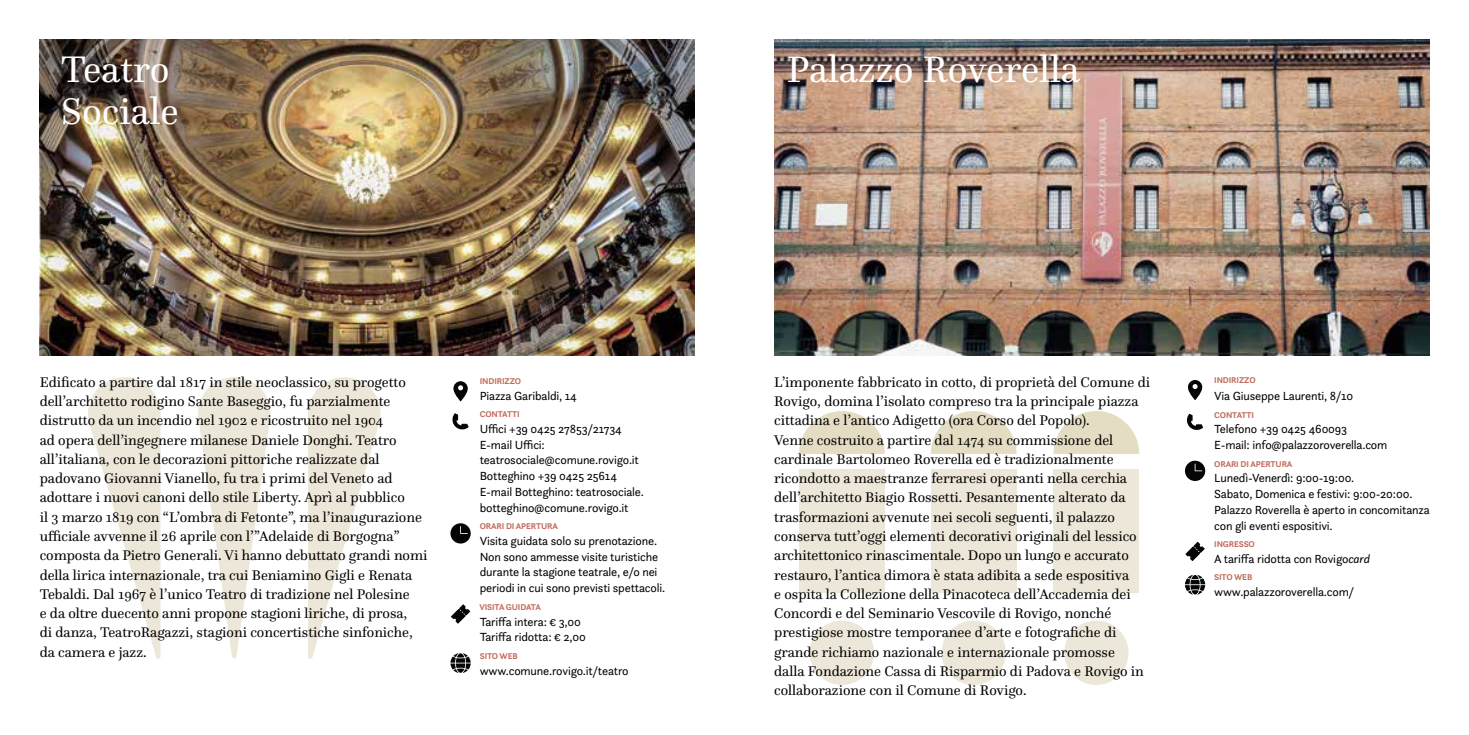
<style>
.page{position:relative;width:1469px;height:735px;background:#fff}
.page>*{position:absolute;margin:0;border:0;box-sizing:border-box;transform-origin:0 0}
.t1{font:38.5px/42px "Questa";color:#fff}
.t2{font:14.53px/19.2px "Questa";color:#000}
.t3{font:12.25px/15.8px "Questa Sans";letter-spacing:-.015em;color:#000}
.t4{font:700 8.75px "Questa Sans";letter-spacing:-.015em;color:#c26d5d}
.s1{font-style:italic}
</style>
<div class="page">
<img style="left:774px;top:40px;width:655px;height:315px">
<svg style="left:1187px;top:380px;width:15px;height:20px"></svg>
<svg style="left:1187px;top:413px;width:16px;height:17px"></svg>
<svg style="left:1185px;top:460px;width:20px;height:20px"></svg>
<svg style="left:1185px;top:541px;width:19px;height:20px"></svg>
<svg style="left:1185px;top:574px;width:20px;height:20px"></svg>
<img style="left:40px;top:40px;width:654px;height:315px">
<svg style="left:453px;top:381px;width:15px;height:20px"></svg>
<svg style="left:452px;top:413px;width:17px;height:16px"></svg>
<svg style="left:450px;top:523px;width:21px;height:20px"></svg>
<svg style="left:451px;top:604px;width:19px;height:19px"></svg>
<svg style="left:450px;top:653px;width:21px;height:19px"></svg>
<svg style="left:198px;top:377px;width:72px;height:281px"></svg>
<svg style="left:308px;top:377px;width:72px;height:282px"></svg>
<svg style="left:88px;top:377px;width:72px;height:282px"></svg>
<div style="left:799px;top:469px;width:85px;height:123px;background:#ece7d8"></div>
<div style="left:930px;top:469px;width:86px;height:123px;background:#ece7d8"></div>
<div style="left:1053px;top:469px;width:86px;height:123px;background:#ece7d8"></div>
<div style="left:809px;top:620px;width:65px;height:64px;background:#ece7d8;border-radius:50%"></div>
<div style="left:941px;top:620px;width:64px;height:64px;background:#ece7d8;border-radius:50%"></div>
<div style="left:1064px;top:620px;width:64px;height:64px;background:#ece7d8;border-radius:50%"></div>
<svg style="left:799px;top:411px;width:85px;height:42px"></svg>
<svg style="left:930px;top:411px;width:86px;height:42px"></svg>
<svg style="left:1053px;top:411px;width:86px;height:42px"></svg>
<h1 class="t1" style="left:61px;top:47px;width:120px">Teatro<br>Sociale</h1>
<h1 class="t1" style="left:787px;top:47px;width:294px">Palazzo Roverella</h1>
<p class="t2" style="left:40px;top:372px;width:389px">Edificato a partire dal 1817 in stile neoclassico, su progetto dell’architetto rodigino Sante Baseggio, fu parzialmente distrutto da un incendio nel 1902 e ricostruito nel 1904<br>ad opera dell’ingegnere milanese Daniele Donghi. Teatro all’italiana, con le decorazioni pittoriche realizzate dal padovano Giovanni Vianello, fu tra i primi del Veneto ad adottare i nuovi canoni dello stile Liberty. Aprì al pubblico<br>il 3 marzo 1819 con “L’ombra di Fetonte”, ma l’inaugurazione ufficiale avvenne il 26 aprile con l’”Adelaide di Borgogna” composta da Pietro Generali. Vi hanno debuttato grandi nomi della lirica internazionale, tra cui Beniamino Gigli e Renata Tebaldi. Dal 1967 è l’unico Teatro di tradizione nel Polesine<br>e da oltre duecento anni propone stagioni liriche, di prosa,<br>di danza, TeatroRagazzi, stagioni concertistiche sinfoniche, da camera e jazz.</p>
<p class="t2" style="left:774px;top:372px;width:377px">L’imponente fabbricato in cotto, di proprietà del Comune di Rovigo, domina l’isolato compreso tra la principale piazza cittadina e l’antico Adigetto (ora Corso del Popolo).<br>Venne costruito a partire dal 1474 su commissione del cardinale Bartolomeo Roverella ed è tradizionalmente ricondotto a maestranze ferraresi operanti nella cerchia dell’architetto Biagio Rossetti. Pesantemente alterato da trasformazioni avvenute nei secoli seguenti, il palazzo conserva tutt’oggi elementi decorativi originali del lessico architettonico rinascimentale. Dopo un lungo e accurato restauro, l’antica dimora è stata adibita a sede espositiva<br>e ospita la Collezione della Pinacoteca dell’Accademia dei Concordi e del Seminario Vescovile di Rovigo, nonché prestigiose mostre temporanee d’arte e fotografiche di grande richiamo nazionale e internazionale promosse<br>dalla Fondazione Cassa di Risparmio di Padova e Rovigo in collaborazione con il Comune di Rovigo.</p>
<p class="t4" style="left:480px;top:375px;width:43px">INDIRIZZO</p>
<p class="t3" style="left:480px;top:387px;width:99px">Piazza Garibaldi, 14</p>
<p class="t4" style="left:480px;top:408px;width:41px">CONTATTI</p>
<p class="t3" style="left:480px;top:420px;width:166px">Uffici +39 0425 27853/21734<br>E-mail Uffici: teatrosociale@comune.rovigo.it<br>Botteghino +39 0425 25614<br>E-mail Botteghino: teatrosociale. botteghino@comune.rovigo.it</p>
<p class="t4" style="left:480px;top:520px;width:80px">ORARI DI APERTURA</p>
<p class="t3" style="left:480px;top:532px;width:187px">Visita guidata solo su prenotazione.<br>Non sono ammesse visite turistiche durante la stagione teatrale, e/o nei periodi in cui sono previsti spettacoli.</p>
<p class="t4" style="left:479px;top:601px;width:63px">VISITA GUIDATA</p>
<p class="t3" style="left:480px;top:613px;width:108px">Tariffa intera: € 3,00<br>Tariffa ridotta: € 2,00</p>
<p class="t4" style="left:480px;top:650px;width:40px">SITO WEB</p>
<p class="t3" style="left:480px;top:662px;width:150px">www.comune.rovigo.it/teatro</p>
<p class="t4" style="left:1214px;top:374px;width:43px">INDIRIZZO</p>
<p class="t3" style="left:1214px;top:387px;width:140px">Via Giuseppe Laurenti, 8/10</p>
<p class="t4" style="left:1214px;top:409px;width:41px">CONTATTI</p>
<p class="t3" style="left:1214px;top:421px;width:175px">Telefono +39 0425 460093<br>E-mail: info@palazzoroverella.com</p>
<p class="t4" style="left:1214px;top:458px;width:80px">ORARI DI APERTURA</p>
<p class="t3" style="left:1214px;top:470px;width:217px">Lunedì-Venerdì: 9:00-19:00.<br>Sabato, Domenica e festivi: 9:00-20:00.<br>Palazzo Roverella è aperto in concomitanza con gli eventi espositivi.</p>
<p class="t4" style="left:1214px;top:538px;width:42px">INGRESSO</p>
<p class="t3" style="left:1214px;top:550px;width:157px">A tariffa ridotta con Rovigo<span class="s1">card</span></p>
<p class="t4" style="left:1214px;top:571px;width:40px">SITO WEB</p>
<p class="t3" style="left:1214px;top:583px;width:141px">www.palazzoroverella.com/</p>
</div>
